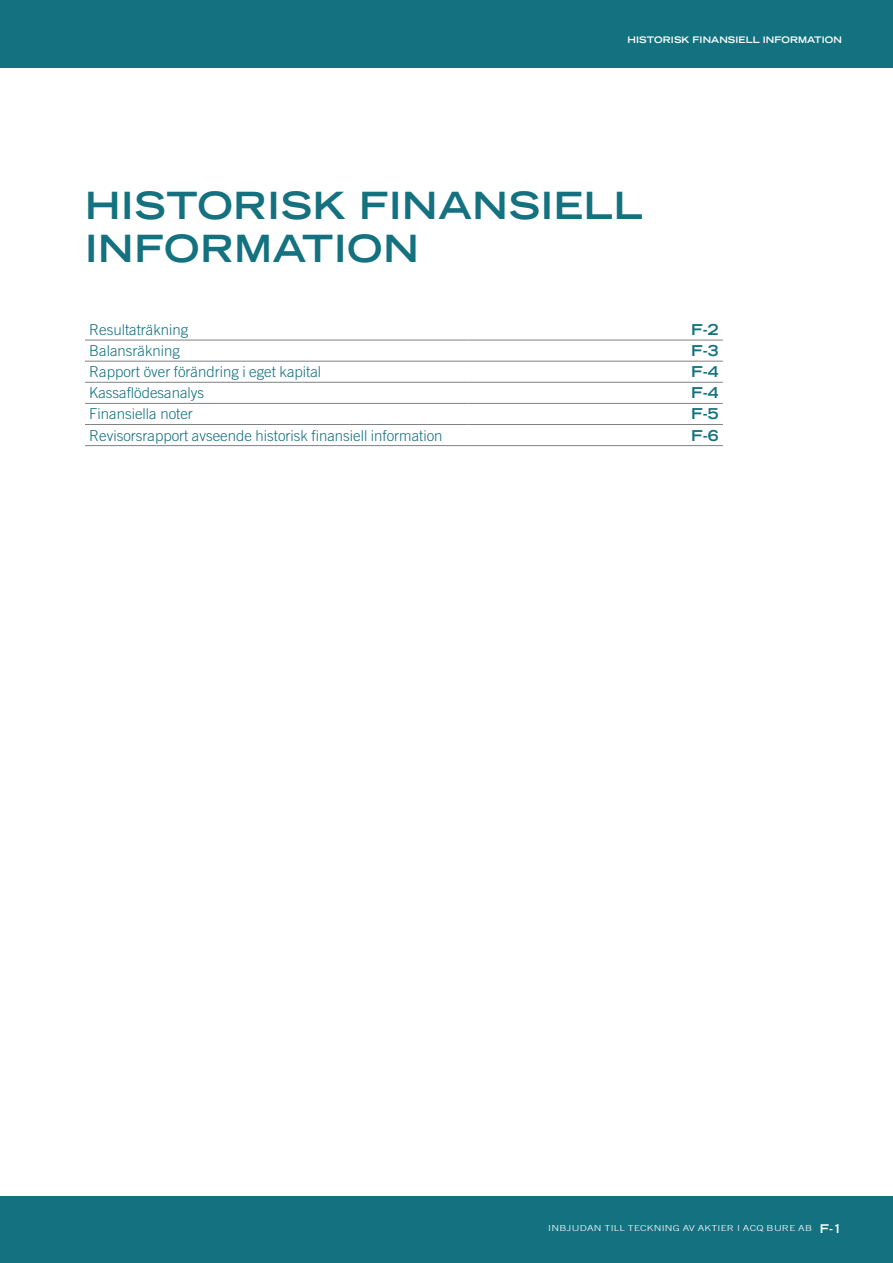
<style>
.page{position:relative;width:893px;height:1263px;background:#fff}
.page>*{position:absolute;margin:0;border:0;box-sizing:border-box;transform-origin:0 0}
.t1{font:700 expanded 37.5px/43.5px "Trade Gothic LT Std";letter-spacing:.02em;color:#137180}
.t2{font:300 15px "Trade Gothic LT Std";color:#137180}
.t3{font:700 expanded 15px "Trade Gothic LT Std";color:#137180}
.t4{font:700 expanded 9px "Trade Gothic LT Std";color:#fff}
.t5{font:300 8.25px "Trade Gothic LT Std";letter-spacing:.02em;color:#fff;scale:1.3 1}
.s1{font-weight:700;font-stretch:expanded;font-size:12px}
</style>
<div class="page">
<div style="left:0;top:0;width:893px;height:68px;background:#137180"></div>
<div style="left:0;top:1196px;width:893px;height:67px;background:#137180"></div>
<hr style="left:85px;top:340px;width:383px;height:1px;background:#808285">
<hr style="left:468px;top:340px;width:255px;height:1px;background:#808285">
<hr style="left:85px;top:361px;width:383px;height:1px;background:#808285">
<hr style="left:468px;top:361px;width:255px;height:1px;background:#808285">
<hr style="left:85px;top:382px;width:383px;height:1px;background:#808285">
<hr style="left:468px;top:382px;width:255px;height:1px;background:#808285">
<hr style="left:85px;top:403px;width:383px;height:1px;background:#808285">
<hr style="left:468px;top:403px;width:255px;height:1px;background:#808285">
<hr style="left:85px;top:424px;width:383px;height:1px;background:#808285">
<hr style="left:468px;top:424px;width:255px;height:1px;background:#808285">
<hr style="left:85px;top:445px;width:383px;height:1px;background:#808285">
<hr style="left:468px;top:445px;width:255px;height:1px;background:#808285">
<p class="t4" style="left:628px;top:34px;width:17px">HISTORISK</p>
<p class="t4" style="left:692px;top:34px;width:8px">FINANSIELL</p>
<p class="t4" style="left:763px;top:34px;width:9px">INFORMATION</p>
<h1 class="t1" style="left:85px;top:183px;width:559px">HISTORISK FINANSIELL<br>INFORMATION</h1>
<p class="t2" style="left:89px;top:321px;width:101px">Resultaträkning</p>
<p class="t3" style="left:691px;top:320px;width:29px">F-2</p>
<p class="t2" style="left:89px;top:342px;width:92px">Balansräkning</p>
<p class="t3" style="left:691px;top:341px;width:29px">F-3</p>
<p class="t2" style="left:89px;top:363px;width:233px">Rapport över förändring i eget kapital</p>
<p class="t3" style="left:691px;top:362px;width:29px">F-4</p>
<p class="t2" style="left:89px;top:384px;width:116px">Kassaflödesanalys</p>
<p class="t3" style="left:691px;top:383px;width:29px">F-4</p>
<p class="t2" style="left:89px;top:405px;width:105px">Finansiella noter</p>
<p class="t3" style="left:691px;top:404px;width:29px">F-5</p>
<p class="t2" style="left:89px;top:426px;width:355px">Revisorsrapport avseende historisk finansiell information</p>
<p class="t3" style="left:691px;top:425px;width:29px">F-6</p>
<p class="t5" style="left:548px;top:1223px;width:227px">INBJUDAN TILL TECKNING AV AKTIER I ACQ BURE AB <span class="s1">F-1</span></p>
</div>
